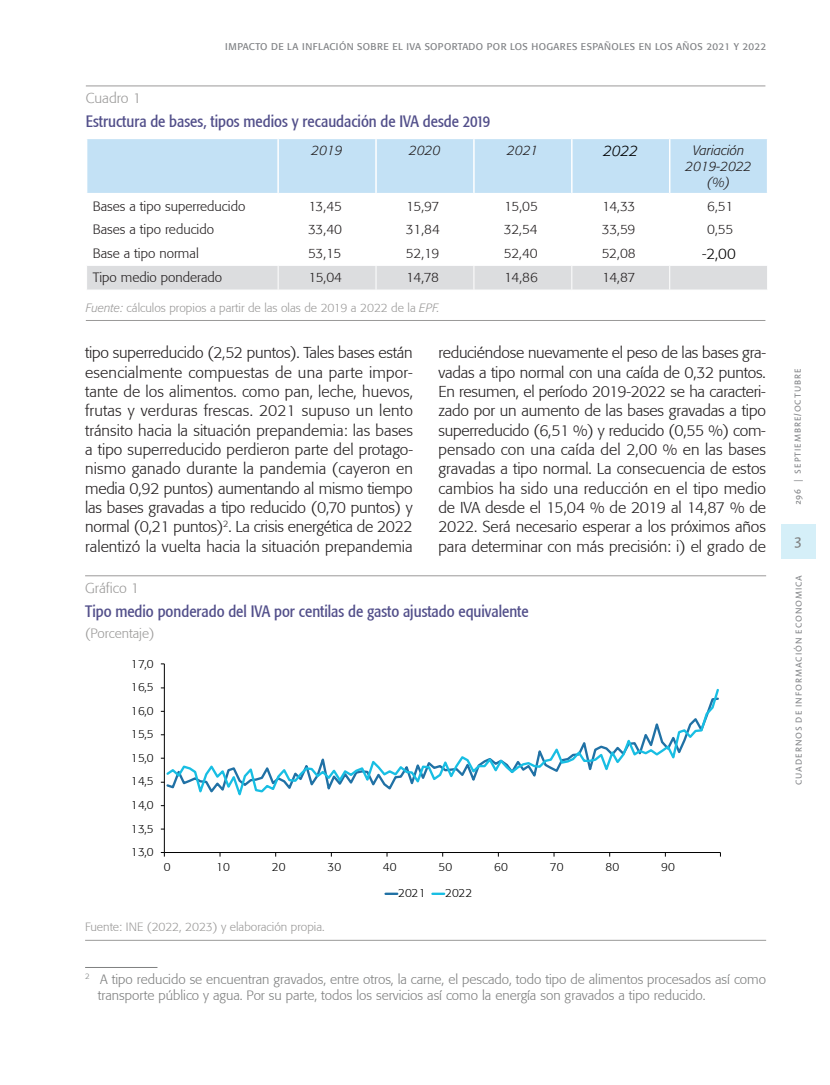
<style>
.page{position:relative;width:830px;height:1085px;background:#fff}
.page>*{position:absolute;margin:0;border:0;box-sizing:border-box;transform-origin:0 0}
.t1{font:condensed 16.5px "Formata";color:#524f8a}
.t2{font:300 15.75px/19.4px "Formata";color:#231f20;text-align:justify}
.t3{font:300 15px "Formata";color:#000001}
.t4{font:italic 300 15px "Formata";color:#000001}
.t5{font:15px "Linotype Aroma";color:#7f8080}
.t6{font:300 14.25px "Formata";color:#9b9a99}
.t7{font:300 13.5px/16.2px "Formata";color:#7f8080}
.t8{font:300 13.5px "Formata";color:#231f20}
.t9{font:italic 300 13.5px/16.2px "Formata";color:#231f20;text-align:center}
.t10{font:300 13.5px "Formata";color:#9b9a99}
.t11{font:300 12px "Formata";color:#9b9a99}
.t12{font:300 11.7px "Formata";letter-spacing:.015em;color:#000001}
.t13{font:9.75px "Formata";letter-spacing:.04em;color:#808285}
.t14{font:9px "Linotype Aroma";letter-spacing:.1em;color:#808285}
.s1{font-style:italic}
</style>
<div class="page">
<div style="left:780px;top:524px;width:34px;height:34px;background:#d5eff8"></div>
<hr style="left:85px;top:966px;width:72px;height:1px;background:#7f8080">
<hr style="left:86px;top:85px;width:679px;height:1px;background:#9b9a99">
<hr style="left:86px;top:320px;width:679px;height:1px;background:#9b9a99">
<div style="left:87px;top:139px;width:679px;height:54px;background:#c3e1f5"></div>
<hr style="left:277px;top:139px;width:2px;height:54px;background:#fff">
<hr style="left:375px;top:139px;width:1px;height:54px;background:#fff">
<hr style="left:473px;top:139px;width:1px;height:54px;background:#fff">
<hr style="left:570px;top:139px;width:2px;height:54px;background:#fff">
<hr style="left:668px;top:139px;width:2px;height:54px;background:#fff">
<div style="left:87px;top:266px;width:680px;height:23px;background:#dcdddf"></div>
<hr style="left:85px;top:575px;width:680px;height:1px;background:#9b9a99">
<hr style="left:85px;top:939px;width:680px;height:1px;background:#9b9a99">
<hr style="left:164px;top:663px;width:1px;height:189px;background:#000001">
<hr style="left:164px;top:852px;width:556px;height:1px;background:#000001">
<svg style="left:164px;top:687px;width:555px;height:114px"></svg>
<svg style="left:385px;top:892px;width:12px;height:2px"></svg>
<svg style="left:432px;top:892px;width:12px;height:2px"></svg>
<p class="t13" style="left:225px;top:40px;width:542px">IMPACTO DE LA I NFLACIÓN SOBRE EL IVA SOPORTADO POR LOS HOGARES ESPAÑOLES EN LOS AÑOS 2021 Y 2022</p>
<p class="t6" style="left:86px;top:90px;width:57px">Cuadro 1</p>
<p class="t1" style="left:86px;top:112px;width:406px">Estructura de bases, tipos medios y recaudación de IVA desde 2019</p>
<p class="t9" style="left:311px;top:142px;width:32px">2019</p>
<p class="t9" style="left:409px;top:142px;width:33px">2020</p>
<p class="t9" style="left:507px;top:142px;width:33px">2021</p>
<p class="t4" style="left:603px;top:142px;width:36px">2022</p>
<p class="t9" style="left:685px;top:142px;width:68px">Variación<br>2019-2022 (%)</p>
<p class="t8" style="left:93px;top:198px;width:154px">Bases a tipo superreducido</p>
<p class="t8" style="left:308px;top:198px;width:35px">13,45</p>
<p class="t8" style="left:406px;top:198px;width:35px">15,97</p>
<p class="t8" style="left:504px;top:198px;width:35px">15,05</p>
<p class="t8" style="left:601px;top:198px;width:35px">14,33</p>
<p class="t8" style="left:707px;top:198px;width:28px">6,51</p>
<p class="t8" style="left:93px;top:221px;width:122px">Bases a tipo reducido</p>
<p class="t8" style="left:308px;top:221px;width:36px">33,40</p>
<p class="t8" style="left:406px;top:221px;width:36px">31,84</p>
<p class="t8" style="left:503px;top:221px;width:35px">32,54</p>
<p class="t8" style="left:601px;top:221px;width:35px">33,59</p>
<p class="t8" style="left:706px;top:221px;width:28px">0,55</p>
<p class="t8" style="left:93px;top:245px;width:107px">Base a tipo normal</p>
<p class="t8" style="left:308px;top:245px;width:35px">53,15</p>
<p class="t8" style="left:406px;top:245px;width:35px">52,19</p>
<p class="t8" style="left:503px;top:245px;width:36px">52,40</p>
<p class="t8" style="left:601px;top:245px;width:36px">52,08</p>
<p class="t3" style="left:701px;top:245px;width:35px">-2,00</p>
<p class="t8" style="left:93px;top:270px;width:131px">Tipo medio ponderado</p>
<p class="t8" style="left:308px;top:270px;width:35px">15,04</p>
<p class="t8" style="left:406px;top:270px;width:34px">14,78</p>
<p class="t8" style="left:504px;top:270px;width:35px">14,86</p>
<p class="t8" style="left:601px;top:270px;width:35px">14,87</p>
<p class="t11" style="left:86px;top:300px;width:355px"><span class="s1">Fuente:</span> cálculos propios a partir de las olas de 2019 a 2022 de la <span class="s1">EPF.</span></p>
<p class="t2" style="left:85px;top:343px;width:329px">tipo superreducido (2,52 puntos). Tales bases están esencialmente compuestas de una parte impor&shy;tante de los alimentos. como pan, leche, huevos, frutas y verduras frescas. 2021 supuso un lento tránsito hacia la situación prepandemia: las bases a tipo superreducido perdieron parte del protago&shy;nismo ganado durante la pandemia (cayeron en media 0,92 puntos) aumentando al mismo tiempo las bases gravadas a tipo reducido (0,70 puntos) y normal (0,21 puntos)<sup>2</sup>. La crisis energética de 2022 ralentizó la vuelta hacia la situación prepandemia</p>
<p class="t2" style="left:438px;top:343px;width:329px">reduciéndose nuevamente el peso de las bases gra&shy;vadas a tipo normal con una caída de 0,32 puntos.<br>En resumen, el período 2019-2022 se ha caracteri&shy;zado por un aumento de las bases gravadas a tipo superreducido (6,51 %) y reducido (0,55 %) com&shy;pensado con una caída del 2,00 % en las bases gravadas a tipo normal. La consecuencia de estos cambios ha sido una reducción en el tipo medio de IVA desde el 15,04 % de 2019 al 14,87 % de 2022. Será necesario esperar a los próximos años para determinar con más precisión: i) el grado de</p>
<p class="t6" style="left:85px;top:579px;width:56px">Gráfico 1</p>
<p class="t1" style="left:85px;top:601px;width:445px">Tipo medio ponderado del IVA por centilas de gasto ajustado equivalente</p>
<p class="t10" style="left:85px;top:625px;width:71px">(Porcentaje)</p>
<p class="t12" style="left:131px;top:656px;width:24px">17,0</p>
<p class="t12" style="left:131px;top:680px;width:24px">16,5</p>
<p class="t12" style="left:131px;top:703px;width:24px">16,0</p>
<p class="t12" style="left:131px;top:727px;width:24px">15,5</p>
<p class="t12" style="left:131px;top:751px;width:24px">15,0</p>
<p class="t12" style="left:131px;top:774px;width:24px">14,5</p>
<p class="t12" style="left:131px;top:797px;width:24px">14,0</p>
<p class="t12" style="left:131px;top:821px;width:24px">13,5</p>
<p class="t12" style="left:131px;top:845px;width:24px">13,0</p>
<p class="t12" style="left:164px;top:859px;width:8px">0</p>
<p class="t12" style="left:216px;top:859px;width:15px">10</p>
<p class="t12" style="left:271px;top:859px;width:15px">20</p>
<p class="t12" style="left:327px;top:859px;width:15px">30</p>
<p class="t12" style="left:383px;top:859px;width:15px">40</p>
<p class="t12" style="left:438px;top:859px;width:15px">50</p>
<p class="t12" style="left:494px;top:859px;width:15px">60</p>
<p class="t12" style="left:549px;top:859px;width:15px">70</p>
<p class="t12" style="left:605px;top:859px;width:15px">80</p>
<p class="t12" style="left:660px;top:859px;width:15px">90</p>
<p class="t12" style="left:398px;top:886px;width:29px">2021</p>
<p class="t12" style="left:445px;top:886px;width:29px">2022</p>
<p class="t11" style="left:85px;top:920px;width:241px">Fuente: INE (2022, 2023) y elaboración propia.</p>
<p class="t7" style="left:98px;top:970px;width:669px;text-indent:-13px"><sup>2</sup> A tipo reducido se encuentran gravados, entre otros, la carne, el pescado, todo tipo de alimentos procesados así como transporte público y agua. Por su parte, todos los servicios así como la energía son gravados a tipo reducido.</p>
<p class="t14" style="left:791px;top:505px;width:138px;rotate:-90deg">296 | SEPTIEMBRE/OCTUBRE</p>
<p class="t5" style="left:793px;top:530px;width:10px">3</p>
<p class="t14" style="left:792px;top:785px;width:212px;rotate:-90deg">CUADERNOS DE INFORMACIÓN ECONOMICA</p>
</div>
